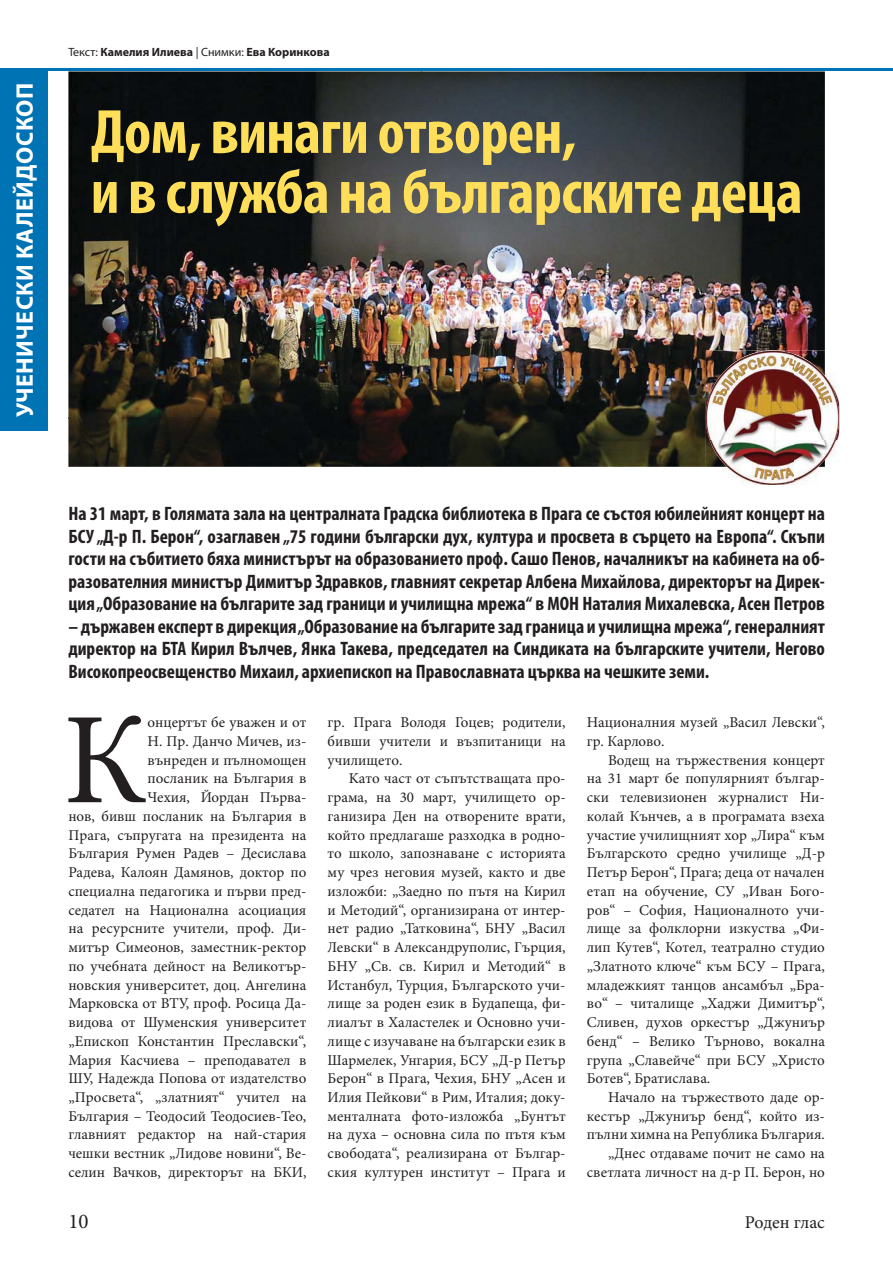
<style>
.page{position:relative;width:893px;height:1263px;background:#fff}
.page>*{position:absolute;margin:0;border:0;box-sizing:border-box;transform-origin:0 0}
.t1{font:130.35px "Minion Pro";color:#231f20}
.t2{font:700 condensed 63px/60px "Myriad Pro";letter-spacing:-.01em;color:#ffdf59}
.t3{font:700 24px "Myriad Pro";letter-spacing:.02em;color:#fff}
.t4{font:21px "Minion Pro";color:#231f20}
.t5{font:700 condensed 19.5px/22.5px "Myriad Pro";color:#231f20;text-align:justify}
.t6{font:18px "Minion Pro";letter-spacing:-.005em;color:#231f20}
.t7{font:15px/18.8px "Minion Pro";color:#231f20;text-align:justify}
.t8{font:700 12px "Myriad Pro";color:#231f20}
.s1{font-weight:400}
</style>
<div class="page">
<img style="left:68px;top:71px;width:353px;height:396px">
<img style="left:421px;top:71px;width:404px;height:297px">
<img style="left:421px;top:368px;width:285px;height:99px">
<img style="left:727px;top:373px;width:112px;height:112px">
<img style="left:706px;top:350px;width:79px;height:39px">
<img style="left:785px;top:350px;width:40px;height:26px">
<img style="left:706px;top:389px;width:22px;height:78px">
<img style="left:795px;top:440px;width:41px;height:41px">
<div style="left:0;top:70px;width:47px;height:360px;background:#0073b4"></div>
<hr style="left:0;top:68px;width:892px;height:3px;background:#0073b4">
<h3 class="t3" style="left:10px;top:417px;width:336px;rotate:-90deg">УЧЕНИЧЕСКИ КАЛЕЙДОСКОП</h3>
<p class="t8" style="left:68px;top:45px;width:263px"><span class="s1">Текст:</span> Камелия Илиева <span class="s1">| Снимки:</span> Ева Коринкова</p>
<h2 class="t2" style="left:91px;top:101px;width:713px">Дом, винаги отворен,<br>и в служба на българските деца</h2>
<p class="t5" style="left:68px;top:502px;width:758px">На 31 март, в Голямата зала на централната Градска библиотека в Прага се състоя юбилейният концерт на БСУ „Д-р П. Берон“, озаглавен „75 години български дух, култура и просвета в сърцето на Европа“. Скъпи гости на събитието бяха министърът на образованието проф. Сашо Пенов, началникът на кабинета на об&shy;разователния министър Димитър Здравков, главният секретар Албена Михайлова, директорът на Дирек&shy;ция „Образование на българите зад граници и училищна мрежа“ в МОН Наталия Михалевска, Асен Петров</p>
<p class="t5" style="left:68px;top:615px;width:758px">– държавен експерт в дирекция „Образование на българите зад граница и училищна мрежа“, генералният директор на БТА Кирил Вълчев, Янка Такева, председател на Синдиката на българските учители, Негово Високопреосвещенство Михаил, архиепископ на Православната църква на чешките земи.</p>
<h1 class="t1" style="left:63px;top:681px;width:86px">К</h1>
<p class="t7" style="left:68px;top:713px;width:240px;text-align:right">онцертът бе уважен и от<br>Н. Пр. Данчо Мичев, из-<br>вънреден и пълномощен<br>посланик на България в<br>Чехия, Йордан Първа-<br>нов, бивш посланик на България в<br>Прага, съпругата на президента на<br>България Румен Радев – Десислава<br>Радева, Калоян Дамянов, доктор по специална педагогика и първи пред&shy;седател на Национална асоциация на ресурсните учители, проф. Ди&shy;митър Симеонов, заместник-ректор по учебната дейност на Великотър&shy;новския университет, доц. Ангелина<br>Марковска от ВТУ, проф. Росица Да&shy;видова от Шуменския университет „Епископ Константин Преславски“,<br>Мария Касчиева – преподавател в<br>ШУ, Надежда Попова от издателство „Просвета“, „златният“ учител на<br>България – Теодосий Теодосиев-Тео, главният редактор на най-стария чешки вестник „Лидове новини“, Ве&shy;селин Вачков, директорът на БКИ,</p>
<p class="t7" style="left:328px;top:713px;width:239px">гр. Прага Володя Гоцев; родители, бивши учители и възпитаници на училището.</p>
<p class="t7" style="left:328px;top:769px;width:240px;text-indent:21px">Kато част от съпътстващата про&shy;грама, на 30 март, училището ор&shy;ганизира Ден на отворените врати, който предлагаше разходка в родно&shy;то школо, запознаване с историята му чрез неговия музей, както и две изложби: „Заедно по пътя на Кирил и Методий“, организирана от интер&shy;нет радио „Татковина“, БНУ „Васил Левски“ в Александруполис, Гърция, БНУ „Св. св. Кирил и Методий“ в Истанбул, Турция, Българското учи&shy;лище за роден език в Будапеща, фи&shy;лиалът в Халастелек и Основно учи&shy;лище с изучаване на български език в Шармелек, Унгария, БСУ „Д-р Петър Берон“ в Прага, Чехия, БНУ „Асен и Илия Пейкови“ в Рим, Италия; доку&shy;менталната фото-изложба „Бунтът на духа – основна сила по пътя към свободата“, реализирана от Българ&shy;ския културен институт – Прага и</p>
<p class="t7" style="left:587px;top:713px;width:239px">Националния музей „Васил Левски“, гр. Карлово.</p>
<p class="t7" style="left:587px;top:750px;width:239px;text-indent:21px">Водещ на тържествения концерт на 31 март бе популярният българ&shy;ски телевизионен журналист Ни&shy;колай Кънчев, а в програмата взеха участие училищният хор „Лира“ към Българското средно училище „Д-р Петър Берон“, Прага; деца от начален етап на обучение, СУ „Иван Бого&shy;ров“ – София, Националното учи&shy;лище за фолклорни изкуства „Фи&shy;лип Кутев“, Котел, театрално студио „Златното ключе“ към БСУ – Прага, младежкият танцов ансамбъл „Бра&shy;во“ – читалище „Хаджи Димитър“, Сливен, духов оркестър „Джуниър бенд“ – Велико Търново, вокална група „Славейче“ при БСУ „Христо Ботев“, Братислава.</p>
<p class="t7" style="left:587px;top:1087px;width:239px;text-align:right">Начало на тържеството даде ор&shy;кестър „Джуниър бенд“, който из&shy;пълни химна на Република България. „Днес отдаваме почит не само на светлата личност на д-р П. Берон, но</p>
<h3 class="t4" style="left:68px;top:1208px;width:22px">10</h3>
<p class="t6" style="left:745px;top:1211px;width:81px">Роден глас</p>
</div>
